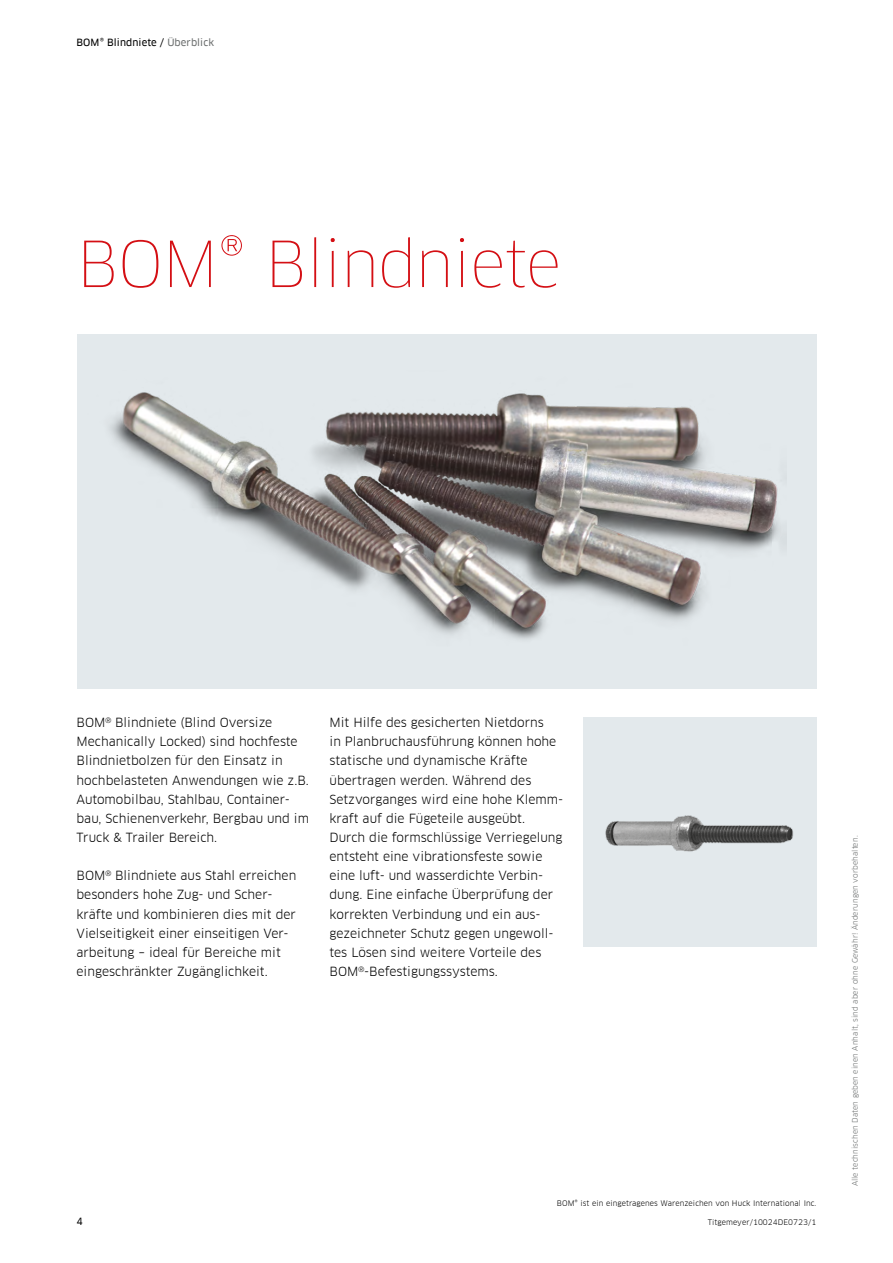
<style>
.page{position:relative;width:893px;height:1263px;background:#fff}
.page>*{position:absolute;margin:0;border:0;box-sizing:border-box;transform-origin:0 0}
.t1{font:100 61.8px "Clan Offc Pro";letter-spacing:-.015em;color:#d40f14}
.t2{font:12.3px/19.2px "Clan Offc Pro";color:#000}
.t3{font:9.75px "Clan Offc Pro News";letter-spacing:.01em;color:#000}
.t4{font:7.5px "Clan Offc Pro";letter-spacing:.01em;color:#000}
.t5{font:7.5px "Clan Offc Pro";letter-spacing:.01em;color:#6b6e6e}
.s1{color:#6b6e6e}
</style>
<div class="page">
<div style="left:77px;top:335px;width:739px;height:354px;background:#e3e9ec"></div>
<img style="left:109px;top:392px;width:678px;height:248px">
<img style="left:583px;top:718px;width:233px;height:229px">
<p class="t3" style="left:77px;top:37px;width:139px">BOM® Blindniete / <span class="s1">Überblick</span></p>
<h1 class="t1" style="left:77px;top:228px;width:486px">BOM® Blindniete</h1>
<p class="t2" style="left:77px;top:713px;width:234px">BOM<sup>®</sup> Blindniete (Blind Oversize Mechanically Locked) sind hochfeste Blindnietbolzen für den Einsatz in hochbelasteten Anwendungen wie z.B.<br>Automobilbau, Stahlbau, Container&shy;bau, Schienenverkehr, Bergbau und im Truck &amp; Trailer Bereich.</p>
<p class="t2" style="left:77px;top:866px;width:221px">BOM<sup>®</sup> Blindniete aus Stahl erreichen besonders hohe Zug- und Scher&shy;kräfte und kombinieren dies mit der Vielseitigkeit einer einseitigen Ver&shy;arbeitung – ideal für Bereiche mit eingeschränkter Zugänglichkeit.</p>
<p class="t2" style="left:330px;top:713px;width:235px">Mit Hilfe des gesicherten Nietdorns<br>in Planbruchausführung können hohe statische und dynamische Kräfte übertragen werden. Während des Setzvorganges wird eine hohe Klemm&shy;kraft auf die Fügeteile ausgeübt.<br>Durch die formschlüssige Verriegelung entsteht eine vibrationsfeste sowie eine luft- und wasserdichte Verbin&shy;dung. Eine einfache Überprüfung der korrekten Verbindung und ein aus&shy;gezeichneter Schutz gegen ungewoll&shy;tes Lösen sind weitere Vorteile des BOM<sup>®</sup>-Befestigungssystems.</p>
<p class="t4" style="left:557px;top:1198px;width:261px">BOM® ist ein eingetragenes Warenzeichen von Huck International Inc.</p>
<p class="t3" style="left:77px;top:1215px;width:8px">4</p>
<p class="t4" style="left:708px;top:1217px;width:110px">Titgemeyer/10024DE0723/1</p>
<p class="t5" style="left:850px;top:1186px;width:352px;rotate:-90deg">Alle technischen Daten geben einen Anhalt, sind aber ohne Gewähr! Änderungen vorbehalten.</p>
</div>
